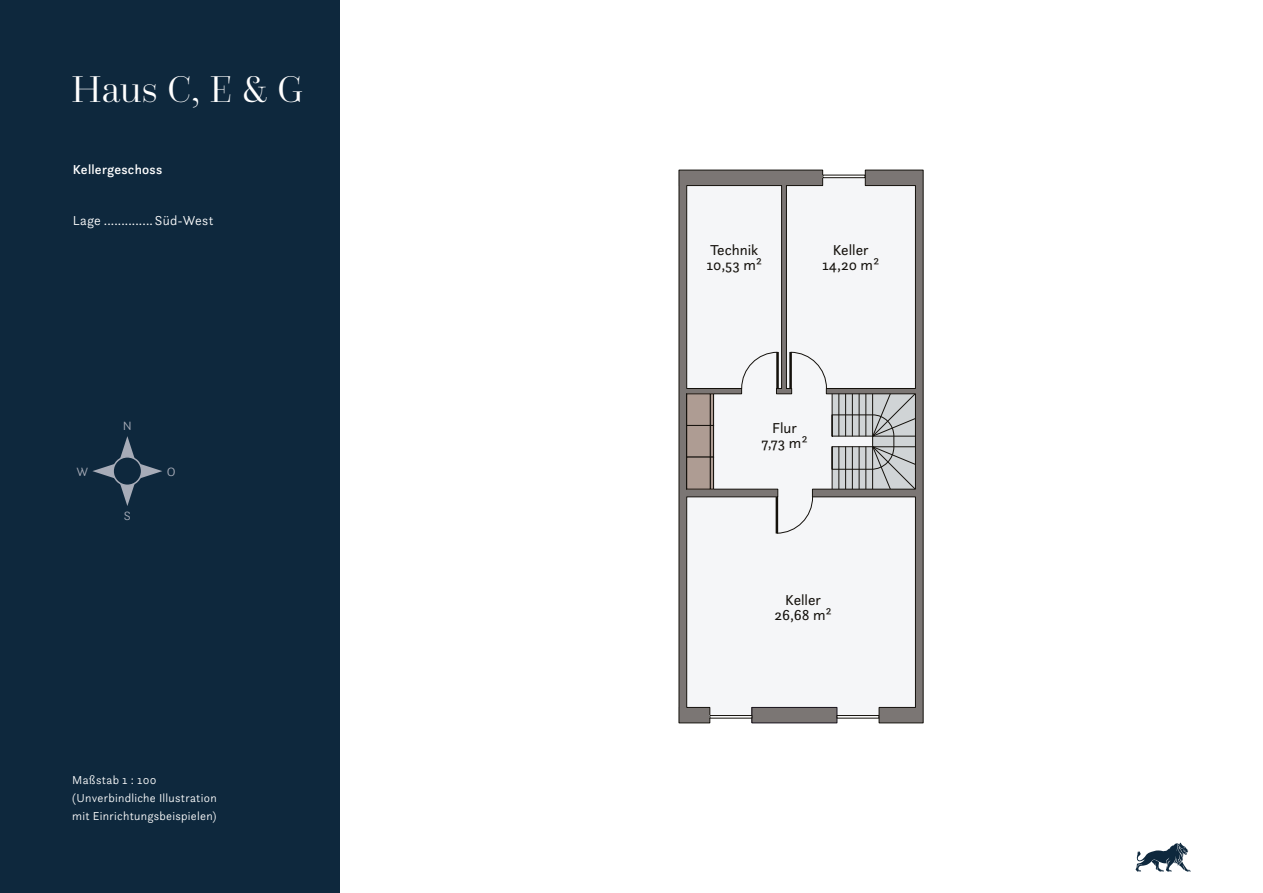
<style>
.page{position:relative;width:1263px;height:893px;background:#fff}
.page>*{position:absolute;margin:0;border:0;box-sizing:border-box;transform-origin:0 0}
.Headlines_schwarz{font:300 39px "Questa Grande";color:#fff}
.t1{font:15px/15px "Questa Sans";color:#14110c;text-align:center}
.t2{font:300 13.5px "Questa Sans";letter-spacing:.02em;color:#fff}
.t3{font:500 13.5px "Questa Sans";letter-spacing:.02em;color:#fff}
.t4{font:300 12.6px "Questa Sans";color:#a7acb8}
.t5{font:300 12px/18px "Questa Sans";letter-spacing:.02em;color:#fff}
</style>
<div class="page">
<div style="left:0;top:0;width:339px;height:893px;background:#0e283d"></div>
<svg style="left:1135px;top:843px;width:56px;height:29px"></svg>
<svg style="left:92px;top:436px;width:70px;height:70px"></svg>
<svg style="left:679px;top:170px;width:133px;height:553px"></svg>
<hr style="left:789px;top:352px;width:3px;height:36px;background:#14110c">
<svg style="left:776px;top:496px;width:36px;height:38px"></svg>
<hr style="left:776px;top:497px;width:2px;height:36px;background:#14110c">
<svg style="left:741px;top:352px;width:37px;height:37px"></svg>
<hr style="left:776px;top:352px;width:3px;height:36px;background:#14110c">
<div style="left:709px;top:715px;width:43px;height:3px;border:1px solid #14110c"></div>
<div style="left:687px;top:394px;width:23px;height:32px;background:#ae9c93"></div>
<div style="left:686px;top:393px;width:25px;height:33px;border:1px solid #14110c"></div>
<div style="left:710px;top:393px;width:4px;height:33px;border:1px solid #14110c"></div>
<div style="left:687px;top:425px;width:23px;height:32px;background:#ae9c93"></div>
<div style="left:686px;top:425px;width:25px;height:33px;border:1px solid #14110c"></div>
<div style="left:710px;top:425px;width:4px;height:33px;border:1px solid #14110c"></div>
<div style="left:687px;top:457px;width:23px;height:32px;background:#ae9c93"></div>
<div style="left:686px;top:457px;width:25px;height:32px;border:1px solid #14110c"></div>
<div style="left:710px;top:457px;width:4px;height:32px;border:1px solid #14110c"></div>
<div style="left:790px;top:352px;width:22px;height:138px;background:#f5f6f8"></div>
<svg style="left:812px;top:170px;width:111px;height:553px"></svg>
<p class="Headlines_schwarz" style="left:71px;top:66px;width:233px">Haus C, E &amp; G</p>
<p class="t3" style="left:73px;top:161px;width:91px">Kellergeschoss</p>
<p class="t2" style="left:73px;top:212px;width:142px">Lage .............. Süd-West</p>
<p class="t4" style="left:77px;top:464px;width:13px">W</p>
<p class="t4" style="left:123px;top:418px;width:11px">N</p>
<p class="t4" style="left:124px;top:508px;width:9px">S</p>
<p class="t4" style="left:167px;top:464px;width:10px">O</p>
<p class="t5" style="left:72px;top:770px;width:146px">Maßstab 1 : 100 (Unverbindliche Illustration mit Einrichtungsbeispielen)</p>
<p class="t1" style="left:706px;top:242px;width:57px;text-align:left">Technik<br>10,53 m²</p>
<p class="t1" style="left:822px;top:242px;width:59px">Keller<br>14,20 m²</p>
<p class="t1" style="left:761px;top:421px;width:48px">Flur<br>7,73 m²</p>
<p class="t1" style="left:774px;top:592px;width:59px">Keller<br>26,68 m²</p>
</div>
